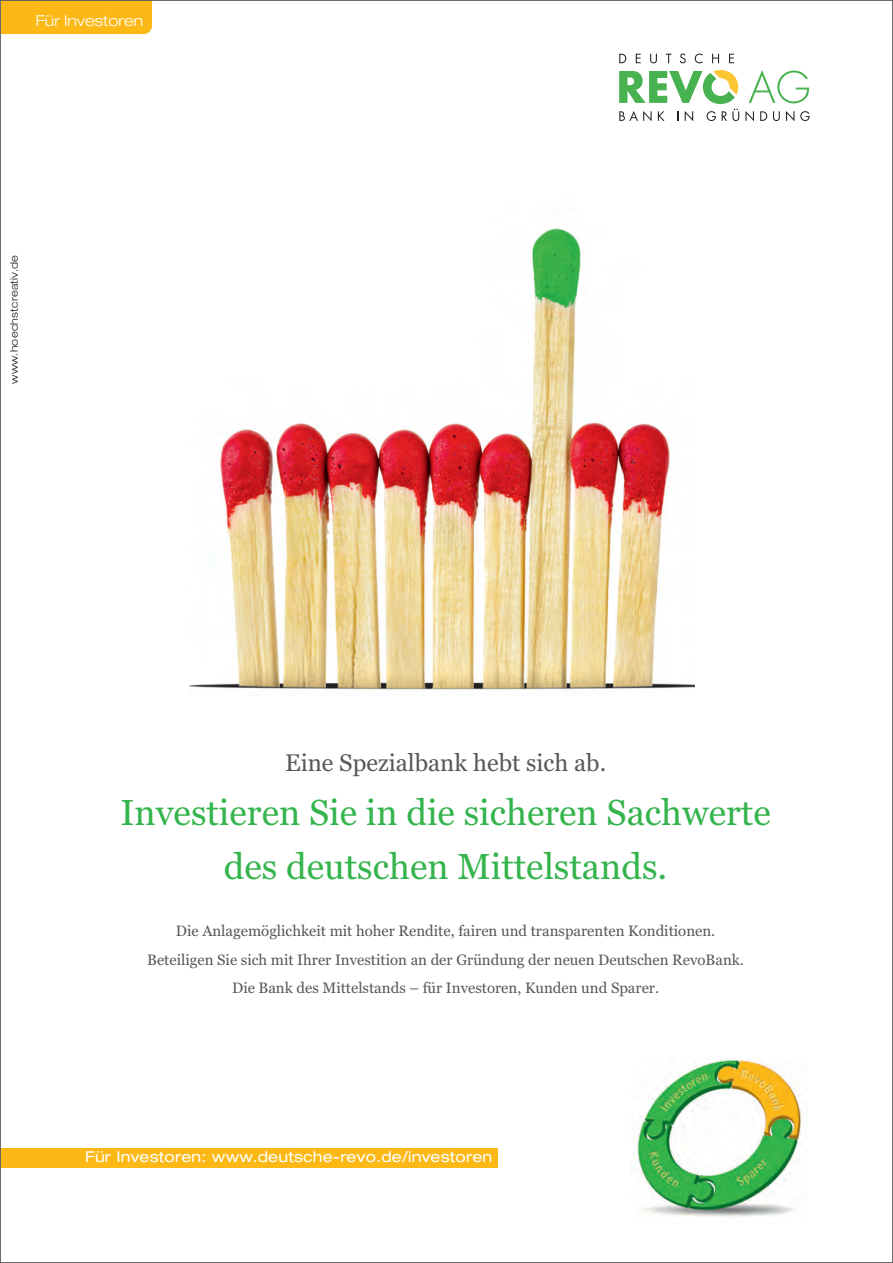
<style>
.page{position:relative;width:893px;height:1263px;background:#fff}
.page>*{position:absolute;margin:0;border:0;box-sizing:border-box;transform-origin:0 0}
.t1{font:36px/54px "Georgia";color:#34b44c;text-align:center}
.t2{font:24px "Georgia";color:#57585a}
.t3{font:15px/28.5px "Georgia";color:#57585a;text-align:center}
.t4{font:expanded 15px "Helvetica Neue LT Pro";letter-spacing:.015em;color:#fff}
.t5{font:300 expanded 15px "Helvetica Neue LT Pro";color:#fff}
.t6{font:300 expanded 10.5px "Helvetica Neue LT Pro";letter-spacing:.02em;color:#231f20}
</style>
<div class="page">
<svg style="left:749px;top:70px;width:60px;height:33px"></svg>
<svg style="left:619px;top:70px;width:120px;height:51px"></svg>
<svg style="left:745px;top:111px;width:9px;height:10px"></svg>
<svg style="left:760px;top:111px;width:7px;height:10px"></svg>
<svg style="left:773px;top:111px;width:7px;height:10px"></svg>
<svg style="left:786px;top:111px;width:8px;height:10px"></svg>
<svg style="left:800px;top:111px;width:10px;height:10px"></svg>
<svg style="left:619px;top:54px;width:7px;height:9px"></svg>
<svg style="left:636px;top:54px;width:5px;height:9px"></svg>
<svg style="left:650px;top:54px;width:7px;height:9px"></svg>
<svg style="left:666px;top:54px;width:5px;height:9px"></svg>
<svg style="left:680px;top:54px;width:6px;height:9px"></svg>
<svg style="left:695px;top:54px;width:7px;height:9px"></svg>
<svg style="left:712px;top:54px;width:7px;height:9px"></svg>
<svg style="left:729px;top:54px;width:5px;height:9px"></svg>
<img style="left:189px;top:228px;width:506px;height:462px">
<img style="left:631px;top:1057px;width:177px;height:167px;border-radius:8px">
<div style="left:2px;top:2px;width:150px;height:32px;background:#fcb814"></div>
<div style="left:0;top:1148px;width:498px;height:20px;background:#fcb814"></div>
<p class="t5" style="left:36px;top:15px;width:109px">Für Investoren</p>
<p class="t6" style="left:10px;top:384px;width:130px;rotate:-90deg">www.hoechstcreativ.de</p>
<h2 class="t2" style="left:285px;top:749px;width:323px">Eine Spezialbank hebt sich ab.</h2>
<h1 class="t1" style="left:120px;top:786px;width:652px">Investieren Sie in die sicheren Sachwerte des deutschen Mittelstands.</h1>
<p class="t3" style="left:147px;top:917px;width:598px">Die Anlagemöglichkeit mit hoher Rendite, fairen und transparenten Konditionen.<br>Beteiligen Sie sich mit Ihrer Investition an der Gründung der neuen Deutschen RevoBank.<br>Die Bank des Mittelstands – für Investoren, Kunden und Sparer.</p>
<p class="t4" style="left:85px;top:1151px;width:409px">Für Investoren: www.deutsche-revo.de/investoren</p>
</div>
